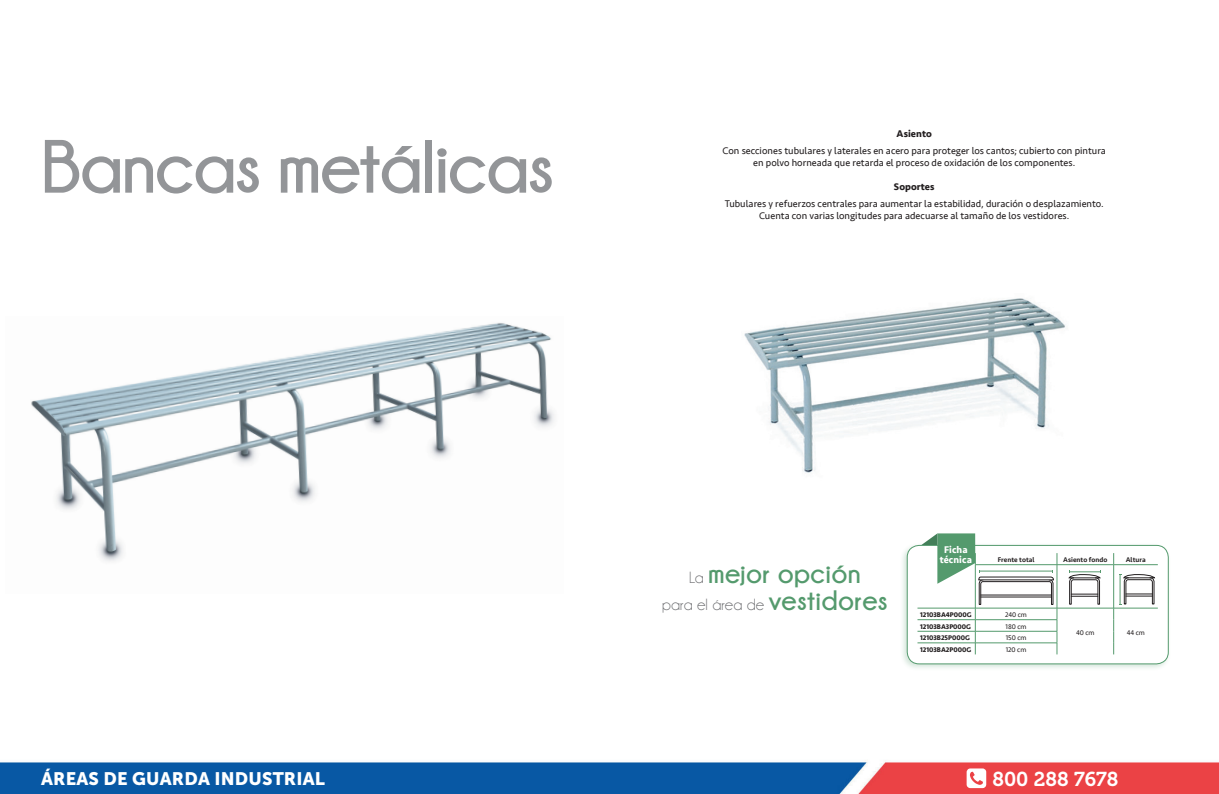
<style>
.page{position:relative;width:1219px;height:794px;background:#fff}
.page>*{position:absolute;margin:0;border:0;box-sizing:border-box;transform-origin:0 0}
.t1{font:700 75px "Champagne&Limousines";letter-spacing:-.02em;color:#939598}
.t2{font:700 28px "Champagne&Limousines";letter-spacing:.01em;color:#549a6d}
.t3{font:20px "Museo 700";color:#fff}
.t4{font:18px "Museo Sans 900";letter-spacing:.01em;color:#fff}
.t5{font:16.4px "Champagne&Limousines";letter-spacing:.01em;color:#6c6d70}
.t6{font:10px/12px "Seravek";color:#231f20;text-align:center}
.t7{font:700 10px "Seravek";letter-spacing:.005em;color:#231f20}
.t8{font:700 10px/10px "Seravek";letter-spacing:.01em;color:#fff;text-align:center}
.t9{font:700 7px "Seravek";color:#231f20}
.t10{font:500 7px "Seravek";color:#231f20}
.t11{font:7px "Seravek";color:#231f20}
.s1{font-weight:400;font-size:16.4px;color:#6c6d70}
.s2{font-weight:700;font-size:28px;color:#549a6d}
</style>
<div class="page">
<img style="left:0;top:761px;width:1219px;height:33px">
<svg style="left:967px;top:768px;width:19px;height:20px"></svg>
<img style="left:31px;top:323px;width:524px;height:239px">
<div style="left:900px;top:542px;width:271px;height:129px;background:#549a6d;opacity:.25"></div>
<div style="left:907px;top:545px;width:261px;height:119px;background:#fff;border-radius:12px"></div>
<div style="left:907px;top:545px;width:262px;height:119px;border:1px solid #549a6d;border-radius:12px"></div>
<hr style="left:1057px;top:564px;width:57px;height:1px;background:#549a6d">
<hr style="left:1114px;top:564px;width:44px;height:1px;background:#549a6d">
<hr style="left:1113px;top:565px;width:1px;height:43px;background:#549a6d">
<hr style="left:917px;top:608px;width:58px;height:1px;background:#549a6d">
<hr style="left:1057px;top:608px;width:57px;height:1px;background:#549a6d">
<hr style="left:1114px;top:608px;width:44px;height:1px;background:#549a6d">
<hr style="left:917px;top:619px;width:58px;height:1px;background:#549a6d">
<hr style="left:917px;top:631px;width:58px;height:1px;background:#549a6d">
<hr style="left:917px;top:642px;width:58px;height:1px;background:#549a6d">
<svg style="left:1113px;top:574px;width:42px;height:80px"></svg>
<svg style="left:921px;top:533px;width:137px;height:121px"></svg>
<svg style="left:1068px;top:571px;width:33px;height:34px"></svg>
<img style="left:744px;top:298px;width:322px;height:175px">
<h1 class="t1" style="left:41px;top:125px;width:515px">Bancas metálicas</h1>
<p class="t7" style="left:897px;top:125px;width:37px">Asiento</p>
<p class="t6" style="left:722px;top:145px;width:385px">Con secciones tubulares y laterales en acero para proteger los cantos; cubierto con pintura en polvo horneada que retarda el proceso de oxidación de los componentes.</p>
<p class="t7" style="left:894px;top:178px;width:42px">Soportes</p>
<p class="t6" style="left:725px;top:198px;width:381px">Tubulares y refuerzos centrales para aumentar la estabilidad, duración o desplazamiento.<br>Cuenta con varias longitudes para adecuarse al tamaño de los vestidores.</p>
<h2 class="t2" style="left:689px;top:558px;width:173px"><span class="s1">La</span> mejor opción</h2>
<h3 class="t5" style="left:662px;top:596px;width:227px">para el área de <span class="s2">vestidores</span></h3>
<p class="t8" style="left:940px;top:544px;width:34px">Ficha técnica</p>
<p class="t10" style="left:998px;top:555px;width:38px">Frente total</p>
<p class="t10" style="left:1063px;top:555px;width:46px">Asiento fondo</p>
<p class="t10" style="left:1126px;top:555px;width:21px">Altura</p>
<p class="t9" style="left:920px;top:609px;width:53px">12103BA4P000G</p>
<p class="t11" style="left:1005px;top:609px;width:23px">240 cm</p>
<p class="t9" style="left:920px;top:621px;width:53px">12103BA3P000G</p>
<p class="t11" style="left:1006px;top:621px;width:23px">180 cm</p>
<p class="t9" style="left:920px;top:632px;width:52px">12103B25P000G</p>
<p class="t11" style="left:1006px;top:632px;width:22px">150 cm</p>
<p class="t9" style="left:920px;top:644px;width:53px">12103BA2P000G</p>
<p class="t11" style="left:1006px;top:644px;width:22px">120 cm</p>
<p class="t11" style="left:1076px;top:627px;width:20px">40 cm</p>
<p class="t11" style="left:1127px;top:627px;width:20px">44 cm</p>
<h3 class="t4" style="left:41px;top:768px;width:285px">ÁREAS DE GUARDA INDUSTRIAL</h3>
<h3 class="t3" style="left:993px;top:768px;width:127px">800 288 7678</h3>
</div>
